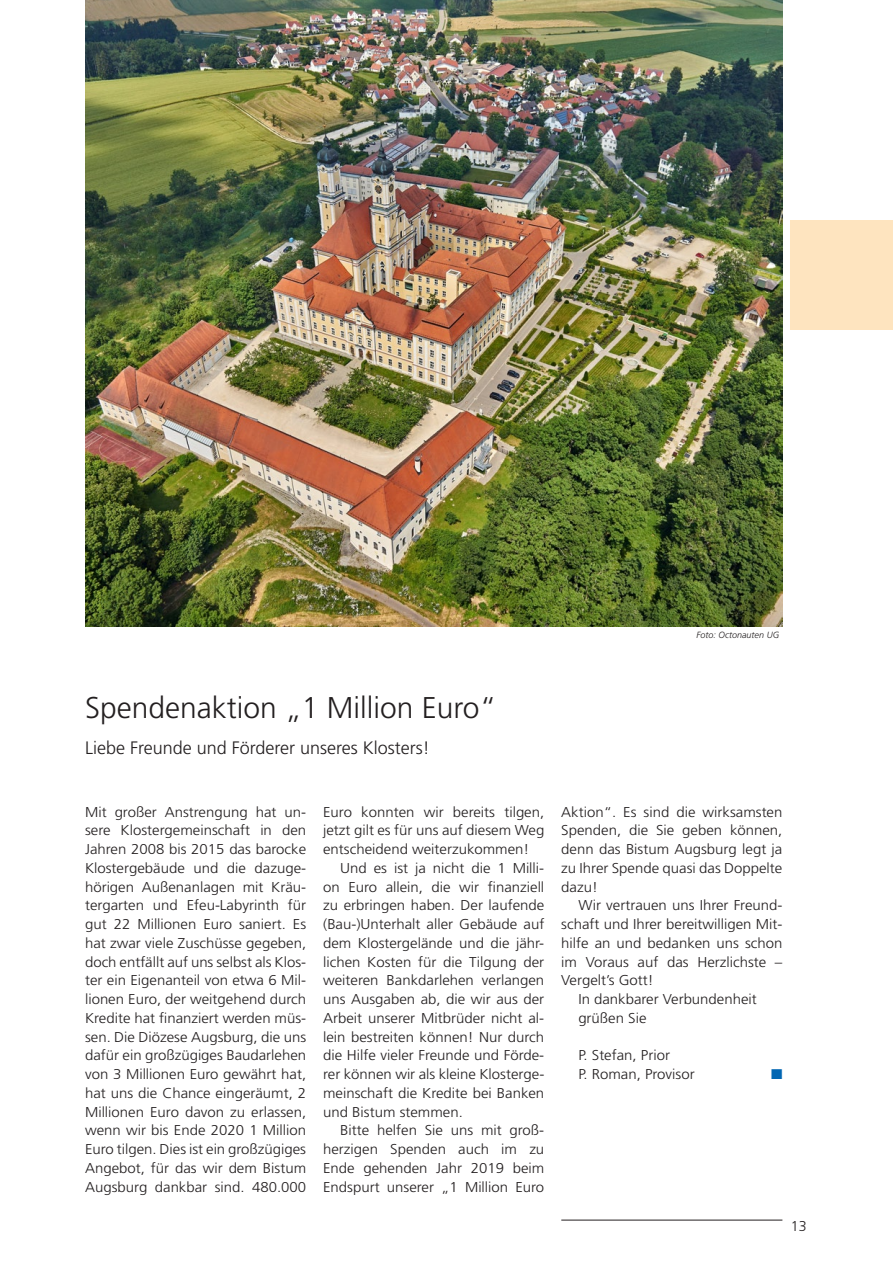
<style>
.page{position:relative;width:893px;height:1263px;background:#fff}
.page>*{position:absolute;margin:0;border:0;box-sizing:border-box;transform-origin:0 0}
.t1{font:300 30px "Frutiger";color:#231f20}
.t2{font:300 18px "Frutiger";color:#231f20}
.t3{font:300 14.25px/18.8px "Frutiger";color:#231f20;text-align:justify;scale:1.05 1}
.t4{font:300 14.25px "Frutiger";color:#231f20}
.t5{font:14.25px "Zapf Dingbats";color:#0166b3;scale:1.05 1}
.t6{font:italic 300 9px "Frutiger";color:#231f20}
</style>
<div class="page">
<hr style="left:561px;top:1220px;width:221px;height:1px;background:#231f20">
<div style="left:791px;top:221px;width:102px;height:109px;background:#fee4bf"></div>
<img style="left:85px;top:0;width:697px;height:626px">
<p class="t6" style="left:697px;top:629px;width:84px">Foto: Octonauten UG</p>
<h1 class="t1" style="left:85px;top:690px;width:413px">Spendenaktion „1 Million Euro“</h1>
<p class="t2" style="left:85px;top:737px;width:346px">Liebe Freunde und Förderer unseres Klosters!</p>
<p class="t3" style="left:85px;top:802px;width:212px">Mit großer Anstrengung hat un&shy;sere Klostergemeinschaft in den Jahren 2008 bis 2015 das barocke Klostergebäude und die dazuge&shy;hörigen Außenanlagen mit Kräu&shy;tergarten und Efeu-Labyrinth für gut 22 Millionen Euro saniert. Es hat zwar viele Zuschüsse gegeben, doch entfällt auf uns selbst als Klos&shy;ter ein Eigenanteil von etwa 6 Mil&shy;lionen Euro, der weitgehend durch Kredite hat finanziert werden müs&shy;sen. Die Diözese Augsburg, die uns dafür ein großzügiges Baudarlehen von 3 Millionen Euro gewährt hat, hat uns die Chance eingeräumt, 2<br>Millionen Euro davon zu erlassen, wenn wir bis Ende 2020 1 Million Euro tilgen. Dies ist ein großzügiges Angebot, für das wir dem Bistum Augsburg dankbar sind. 480.000</p>
<p class="t3" style="left:323px;top:802px;width:212px">Euro konnten wir bereits tilgen, jetzt gilt es für uns auf diesem Weg entscheidend weiterzukommen!</p>
<p class="t3" style="left:323px;top:859px;width:212px;text-indent:17px">Und es ist ja nicht die 1 Milli&shy;on Euro allein, die wir finanziell zu erbringen haben. Der laufende (Bau-)Unterhalt aller Gebäude auf dem Klostergelände und die jähr&shy;lichen Kosten für die Tilgung der weiteren Bankdarlehen verlangen uns Ausgaben ab, die wir aus der Arbeit unserer Mitbrüder nicht al&shy;lein bestreiten können! Nur durch die Hilfe vieler Freunde und Förde&shy;rer können wir als kleine Klosterge&shy;meinschaft die Kredite bei Banken und Bistum stemmen.</p>
<p class="t3" style="left:323px;top:1121px;width:212px;text-indent:17px">Bitte helfen Sie uns mit groß&shy;herzigen Spenden auch im zu Ende gehenden Jahr 2019 beim Endspurt unserer „1 Million Euro</p>
<p class="t3" style="left:561px;top:802px;width:212px">Aktion“. Es sind die wirksamsten Spenden, die Sie geben können, denn das Bistum Augsburg legt ja zu Ihrer Spende quasi das Doppelte dazu!</p>
<p class="t3" style="left:578px;top:896px;width:196px">Wir vertrauen uns Ihrer Freund-</p>
<p class="t3" style="left:561px;top:915px;width:212px">schaft und Ihrer bereitwilligen Mit-</p>
<p class="t3" style="left:561px;top:934px;width:212px">hilfe an und bedanken uns schon</p>
<p class="t3" style="left:561px;top:952px;width:212px">im Voraus auf das Herzlichste –</p>
<p class="t3" style="left:561px;top:971px;width:89px">Vergelt’s Gott!</p>
<p class="t3" style="left:578px;top:990px;width:172px">In dankbarer Verbundenheit</p>
<p class="t3" style="left:578px;top:1009px;width:66px">grüßen Sie</p>
<p class="t3" style="left:578px;top:1046px;width:112px">P. Stefan, Prior<br>P. Roman, Provisor</p>
<p class="t5" style="left:771px;top:1067px;width:12px">■</p>
<p class="t4" style="left:791px;top:1217px;width:17px">13</p>
</div>
